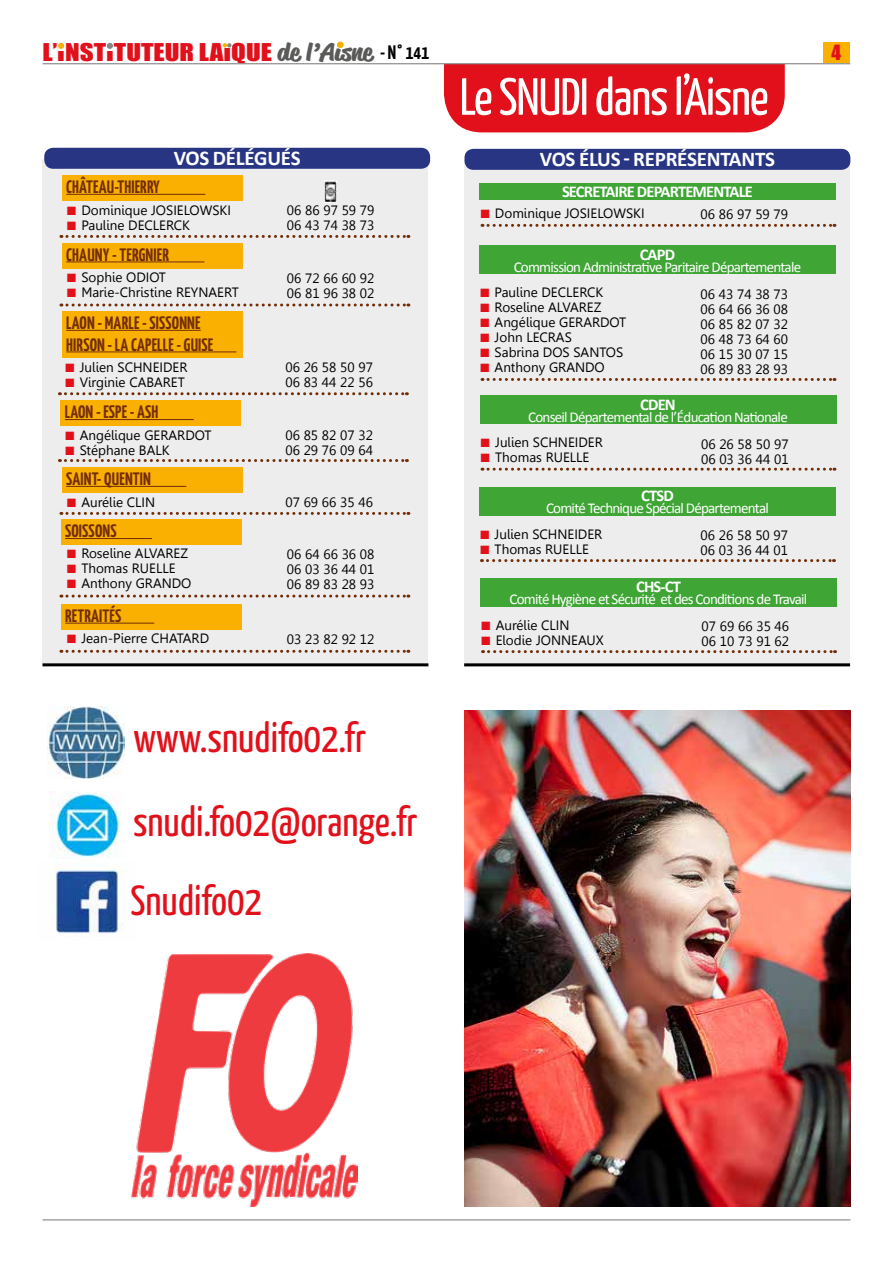
<style>
.page{position:relative;width:893px;height:1263px;background:#fff}
.page>*{position:absolute;margin:0;border:0;box-sizing:border-box;transform-origin:0 0}
.t1{font:52.2px "Yanone Kaffeesatz";letter-spacing:-.02em;color:#fff}
.t2{font:42px/83.7px "Yanone Kaffeesatz";color:#e2101a}
.t3{font:22.5px "Impact";color:#e2101a;scale:1.2 1}
.t4{font:700 21px "Calibri";letter-spacing:-.01em;color:#fff}
.t5{font:700 19.5px "Yanone Kaffeesatz";color:#000}
.t6{font:19.2px "Impact";color:#e2101a}
.t7{font:700 18px/21.6px "Yanone Kaffeesatz";letter-spacing:.01em;color:#732d06}
.t8{font:700 16.5px "Calibri";letter-spacing:-.05em;color:#fff}
.t9{font:15px "Calibri";letter-spacing:-.05em;color:#fff}
.t10{font:13.5px/15px "Gisha";color:#000}
.s1{font-family:"Reklame Script";font-weight:700;font-size:23.55px;color:#5a5a59}
.s2{font-family:"Arial";font-size:18px;color:#e2101a}
</style>
<div class="page">
<div style="left:464px;top:160px;width:386px;height:506px;background:#ededed"></div>
<hr style="left:464px;top:663px;width:386px;height:3px;background:#000">
<div style="left:43px;top:159px;width:385px;height:506px;background:#ededed"></div>
<div style="left:444px;top:25px;width:341px;height:107px;background:#e2101a;border-radius:38px"></div>
<div style="left:428px;top:7px;width:373px;height:57px;background:#fff"></div>
<hr style="left:43px;top:1219px;width:807px;height:1px;background:#858584">
<div style="left:823px;top:43px;width:27px;height:20px;background:#f9b000"></div>
<hr style="left:43px;top:63px;width:807px;height:1px;background:#858584">
<div style="left:44px;top:148px;width:386px;height:21px;background:#283583;border-radius:9px"></div>
<div style="left:464px;top:149px;width:386px;height:21px;background:#283583;border-radius:9px"></div>
<div style="left:62px;top:175px;width:181px;height:26px;background:#f9b000"></div>
<hr style="left:66px;top:194px;width:139px;height:1px;background:#732d06">
<img style="left:325px;top:181px;width:12px;height:22px">
<svg style="left:61px;top:235px;width:348px;height:3px"></svg>
<div style="left:62px;top:243px;width:181px;height:25px;background:#f9b000"></div>
<hr style="left:66px;top:262px;width:138px;height:1px;background:#732d06">
<svg style="left:61px;top:303px;width:348px;height:3px"></svg>
<div style="left:62px;top:311px;width:181px;height:47px;background:#f9b000"></div>
<hr style="left:66px;top:330px;width:135px;height:1px;background:#732d06">
<hr style="left:66px;top:352px;width:170px;height:1px;background:#732d06">
<svg style="left:59px;top:392px;width:348px;height:3px"></svg>
<div style="left:60px;top:401px;width:181px;height:25px;background:#f9b000"></div>
<hr style="left:65px;top:419px;width:129px;height:1px;background:#732d06">
<svg style="left:59px;top:459px;width:348px;height:3px"></svg>
<div style="left:62px;top:467px;width:181px;height:26px;background:#f9b000"></div>
<hr style="left:66px;top:486px;width:120px;height:1px;background:#732d06">
<svg style="left:61px;top:512px;width:348px;height:3px"></svg>
<div style="left:61px;top:520px;width:180px;height:25px;background:#f9b000"></div>
<hr style="left:65px;top:538px;width:87px;height:1px;background:#732d06">
<svg style="left:61px;top:595px;width:348px;height:3px"></svg>
<div style="left:61px;top:604px;width:180px;height:25px;background:#f9b000"></div>
<hr style="left:65px;top:623px;width:89px;height:1px;background:#732d06">
<svg style="left:61px;top:650px;width:348px;height:3px"></svg>
<hr style="left:43px;top:663px;width:385px;height:3px;background:#000">
<div style="left:479px;top:183px;width:356px;height:16px;background:#3fa535"></div>
<svg style="left:482px;top:224px;width:353px;height:3px"></svg>
<div style="left:479px;top:246px;width:356px;height:28px;background:#3fa535"></div>
<svg style="left:482px;top:378px;width:353px;height:3px"></svg>
<div style="left:480px;top:396px;width:356px;height:28px;background:#3fa535"></div>
<svg style="left:482px;top:468px;width:353px;height:3px"></svg>
<div style="left:479px;top:487px;width:356px;height:28px;background:#3fa535"></div>
<svg style="left:481px;top:559px;width:353px;height:3px"></svg>
<div style="left:480px;top:578px;width:356px;height:28px;background:#3fa535"></div>
<svg style="left:483px;top:650px;width:352px;height:3px"></svg>
<img style="left:464px;top:711px;width:386px;height:495px">
<img style="left:55px;top:866px;width:69px;height:68px">
<img style="left:48px;top:706px;width:76px;height:72px">
<img style="left:49px;top:791px;width:71px;height:67px">
<img style="left:132px;top:953px;width:225px;height:253px">
<svg style="left:337px;top:42px;width:6px;height:6px"></svg>
<svg style="left:58px;top:43px;width:6px;height:6px"></svg>
<svg style="left:107px;top:43px;width:6px;height:6px"></svg>
<svg style="left:223px;top:43px;width:8px;height:4px"></svg>
<h3 class="t3" style="left:43px;top:34px;width:277px">L’INSTITUTEUR LAIQUE <span class="s1">de l’Aisne</span></h3>
<h3 class="t5" style="left:380px;top:40px;width:51px">- N° 141</h3>
<h3 class="t6" style="left:832px;top:38px;width:11px">4</h3>
<h1 class="t1" style="left:460px;top:65px;width:310px">Le SNUDI dans l’Aisne</h1>
<h3 class="t4" style="left:174px;top:143px;width:128px">VOS DÉLÉGUÉS</h3>
<h3 class="t4" style="left:540px;top:144px;width:237px">VOS ÉLUS - REPRÉSENTANTS</h3>
<h3 class="t7" style="left:66px;top:175px;width:95px">CHÂTEAU-THIERRY</h3>
<p class="t10" style="left:66px;top:202px;width:166px"><span class="s2">■</span> Dominique JOSIELOWSKI</p>
<p class="t10" style="left:66px;top:217px;width:125px"><span class="s2">■</span> Pauline DECLERCK</p>
<h3 class="t7" style="left:66px;top:243px;width:104px">CHAUNY - TERGNIER</h3>
<p class="t10" style="left:66px;top:270px;width:101px"><span class="s2">■</span> Sophie ODIOT</p>
<p class="t10" style="left:66px;top:285px;width:174px"><span class="s2">■</span> Marie-Christine REYNAERT</p>
<h3 class="t7" style="left:66px;top:311px;width:149px">LAON - MARLE - SISSONNE<br>HIRSON - LA CAPELLE - GUISE</h3>
<p class="t10" style="left:65px;top:360px;width:124px"><span class="s2">■</span> Julien SCHNEIDER</p>
<p class="t10" style="left:65px;top:375px;width:122px"><span class="s2">■</span> Virginie CABARET</p>
<h3 class="t7" style="left:65px;top:401px;width:95px">LAON - ESPE - ASH</h3>
<p class="t10" style="left:287px;top:203px;width:89px">06 86 97 59 79<br>06 43 74 38 73</p>
<p class="t10" style="left:287px;top:270px;width:89px">06 72 66 60 92<br>06 81 96 38 02</p>
<p class="t10" style="left:285px;top:360px;width:89px">06 26 58 50 97<br>06 83 44 22 56</p>
<p class="t10" style="left:65px;top:428px;width:148px"><span class="s2">■</span> Angélique GERARDOT</p>
<p class="t10" style="left:65px;top:443px;width:106px"><span class="s2">■</span> Stéphane BALK</p>
<h3 class="t7" style="left:66px;top:467px;width:86px">SAINT- QUENTIN</h3>
<p class="t10" style="left:66px;top:494px;width:91px"><span class="s2">■</span> Aurélie CLIN</p>
<p class="t10" style="left:285px;top:495px;width:89px">07 69 66 35 46</p>
<h3 class="t7" style="left:65px;top:520px;width:53px">SOISSONS</h3>
<p class="t10" style="left:287px;top:546px;width:89px;text-align:justify">06 64 66 36 08<br>06 03 36 44 01<br>06 89 83 28 93</p>
<p class="t10" style="left:285px;top:428px;width:89px">06 85 82 07 32<br>06 29 76 09 64</p>
<p class="t10" style="left:66px;top:546px;width:124px"><span class="s2">■</span> Roseline ALVAREZ</p>
<p class="t10" style="left:66px;top:561px;width:111px"><span class="s2">■</span> Thomas RUELLE</p>
<p class="t10" style="left:66px;top:576px;width:127px"><span class="s2">■</span> Anthony GRANDO</p>
<h3 class="t7" style="left:65px;top:604px;width:58px">RETRAITÉS</h3>
<p class="t10" style="left:66px;top:631px;width:144px"><span class="s2">■</span> Jean-Pierre CHATARD</p>
<p class="t10" style="left:287px;top:631px;width:89px">03 23 82 92 12</p>
<h2 class="t2" style="left:133px;top:695px;width:286px">www.snudifo02.fr snudi.fo02@orange.fr</h2>
<h2 class="t2" style="left:131px;top:857px;width:133px">Snudifo02</h2>
<p class="t8" style="left:562px;top:180px;width:192px">SECRETAIRE DEPARTEMENTALE</p>
<p class="t10" style="left:480px;top:206px;width:166px"><span class="s2">■</span> Dominique JOSIELOWSKI</p>
<p class="t10" style="left:701px;top:206px;width:89px">06 86 97 59 79</p>
<p class="t8" style="left:640px;top:242px;width:37px">CAPD</p>
<p class="t9" style="left:514px;top:256px;width:289px">Commission Administrative Paritaire Départementale</p>
<p class="t10" style="left:479px;top:285px;width:125px"><span class="s2">■</span> Pauline DECLERCK</p>
<p class="t10" style="left:479px;top:300px;width:124px"><span class="s2">■</span> Roseline ALVAREZ</p>
<p class="t10" style="left:479px;top:315px;width:148px"><span class="s2">■</span> Angélique GERARDOT</p>
<p class="t10" style="left:479px;top:330px;width:94px"><span class="s2">■</span> John LECRAS</p>
<p class="t10" style="left:479px;top:345px;width:145px"><span class="s2">■</span> Sabrina DOS SANTOS</p>
<p class="t10" style="left:479px;top:360px;width:127px"><span class="s2">■</span> Anthony GRANDO</p>
<p class="t10" style="left:701px;top:287px;width:89px;text-align:justify">06 43 74 38 73<br>06 64 66 36 08<br>06 85 82 07 32<br>06 48 73 64 60<br>06 15 30 07 15<br>06 89 83 28 93</p>
<p class="t8" style="left:640px;top:392px;width:37px">CDEN</p>
<p class="t9" style="left:528px;top:406px;width:261px">Conseil Départemental de l’Éducation Nationale</p>
<p class="t10" style="left:480px;top:435px;width:124px"><span class="s2">■</span> Julien SCHNEIDER</p>
<p class="t10" style="left:480px;top:450px;width:111px"><span class="s2">■</span> Thomas RUELLE</p>
<p class="t10" style="left:701px;top:437px;width:89px">06 26 58 50 97<br>06 03 36 44 01</p>
<p class="t8" style="left:641px;top:484px;width:34px">CTSD</p>
<p class="t9" style="left:546px;top:498px;width:224px">Comité Technique Spécial Départemental</p>
<p class="t10" style="left:479px;top:527px;width:124px"><span class="s2">■</span> Julien SCHNEIDER</p>
<p class="t10" style="left:479px;top:542px;width:111px"><span class="s2">■</span> Thomas RUELLE</p>
<p class="t10" style="left:701px;top:528px;width:89px">06 26 58 50 97<br>06 03 36 44 01</p>
<p class="t8" style="left:636px;top:575px;width:46px">CHS-CT</p>
<p class="t9" style="left:510px;top:589px;width:299px">Comité Hygiène et Sécurité et des Conditions de Travail</p>
<p class="t10" style="left:480px;top:618px;width:91px"><span class="s2">■</span> Aurélie CLIN</p>
<p class="t10" style="left:480px;top:633px;width:125px"><span class="s2">■</span> Elodie JONNEAUX</p>
<p class="t10" style="left:702px;top:619px;width:89px">07 69 66 35 46<br>06 10 73 91 62</p>
</div>
